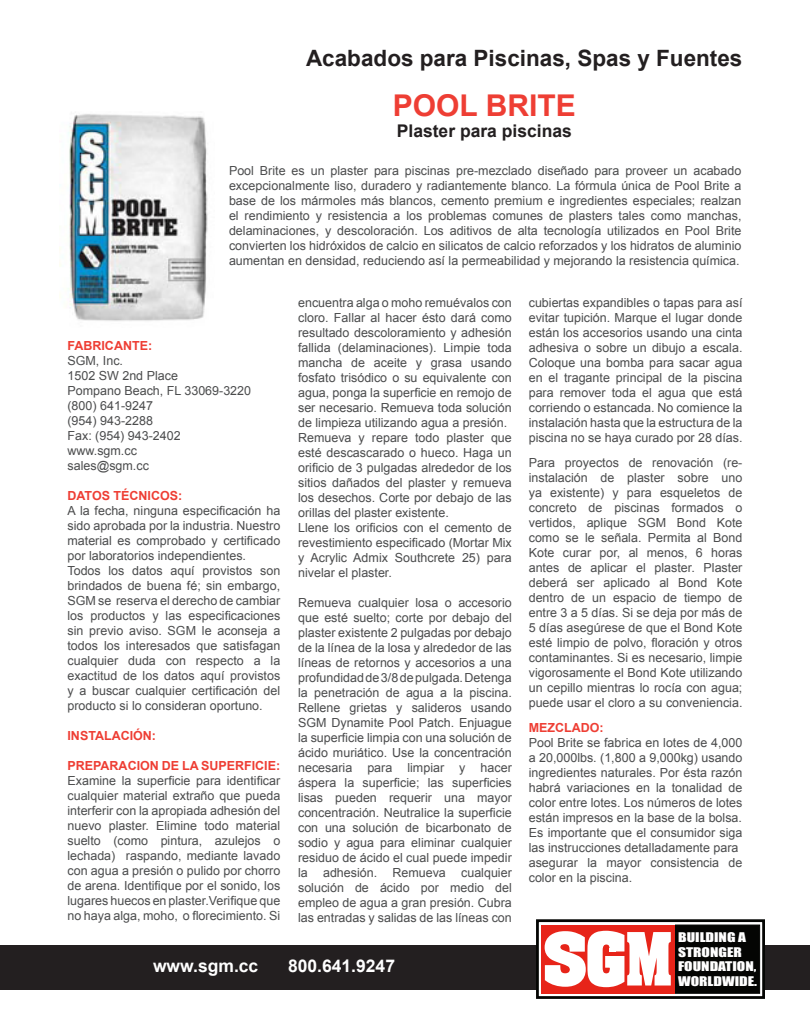
<style>
.page{position:relative;width:810px;height:1035px;background:#fff}
.page>*{position:absolute;margin:0;border:0;box-sizing:border-box;transform-origin:0 0}
.t1{font:700 30px "Arial";color:#ee3e34}
.t2{font:700 22.5px "Arial";color:#231f20}
.t3{font:700 17.5px "Arial";color:#fff}
.t4{font:700 17.5px "Arial";color:#231f20}
.t5{font:12.5px/15px "Arial";color:#4b4c4d;text-align:justify}
.t6{font:700 12.5px "Arial";color:#ee3e34}
.t7{font:12.38px/14.8px "Impact";color:#fff;scale:1.26 1}
</style>
<div class="page">
<div style="left:0;top:945px;width:810px;height:45px;background:#231f20"></div>
<svg style="left:540px;top:924px;width:221px;height:70px"></svg>
<div style="left:536px;top:919px;width:229px;height:80px;border:3px solid #040503"></div>
<div style="left:541px;top:925px;width:134px;height:68px;background:#e72419"></div>
<div style="left:675px;top:925px;width:85px;height:69px;background:#040503;border:1px solid #040503"></div>
<svg style="left:544px;top:930px;width:127px;height:58px"></svg>
<img style="left:59px;top:114px;width:149px;height:207px">
<p class="t2" style="left:306px;top:43px;width:438px">Acabados para Piscinas, Spas y Fuentes</p>
<p class="t1" style="left:393px;top:86px;width:184px">POOL BRITE</p>
<p class="t4" style="left:397px;top:119px;width:177px">Plaster para piscinas</p>
<p class="t5" style="left:229px;top:163px;width:514px">Pool Brite es un plaster para piscinas pre-mezclado diseñado para proveer un acabado excepcionalmente liso, duradero y radiantemente blanco. La fórmula única de Pool Brite a base de los mármoles más blancos, cemento premium e ingredientes especiales; realzan el rendimiento y resistencia a los problemas comunes de plasters tales como manchas, delaminaciones, y descoloración. Los aditivos de alta tecnología utilizados en Pool Brite convierten los hidróxidos de calcio en silicatos de calcio reforzados y los hidratos de aluminio aumentan en densidad, reduciendo así la permeabilidad y mejorando la resistencia química.</p>
<p class="t6" style="left:68px;top:338px;width:86px">FABRICANTE:</p>
<p class="t5" style="left:68px;top:354px;width:57px">SGM, Inc.</p>
<p class="t5" style="left:68px;top:369px;width:112px">1502 SW 2nd Place</p>
<p class="t5" style="left:68px;top:384px;width:185px">Pompano Beach, FL 33069-3220</p>
<p class="t5" style="left:68px;top:399px;width:87px">(800) 641-9247</p>
<p class="t5" style="left:68px;top:414px;width:87px">(954) 943-2288</p>
<p class="t5" style="left:68px;top:429px;width:115px">Fax: (954) 943-2402</p>
<p class="t5" style="left:68px;top:444px;width:71px">www.sgm.cc</p>
<p class="t5" style="left:68px;top:459px;width:83px">sales@sgm.cc</p>
<p class="t6" style="left:68px;top:488px;width:116px">DATOS TÉCNICOS:</p>
<p class="t5" style="left:68px;top:504px;width:214px">A la fecha, ninguna especificación ha sido aprobada por la industria. Nuestro material es comprobado y certificado por laboratorios independientes.</p>
<p class="t5" style="left:68px;top:564px;width:214px">Todos los datos aquí provistos son brindados de buena fé; sin embargo, SGM se reserva el derecho de cambiar los productos y las especificaciones sin previo aviso. SGM le aconseja a todos los interesados que satisfagan cualquier duda con respecto a la exactitud de los datos aquí provistos y a buscar cualquier certificación del producto si lo consideran oportuno.</p>
<p class="t6" style="left:68px;top:728px;width:90px">INSTALACIÓN:</p>
<p class="t6" style="left:68px;top:758px;width:214px">PREPARACION DE LA SUPERFICIE:</p>
<p class="t5" style="left:68px;top:774px;width:214px">Examine la superficie para identificar cualquier material extraño que pueda interferir con la apropiada adhesión del nuevo plaster. Elimine todo material suelto (como pintura, azulejos o lechada) raspando, mediante lavado con agua a presión o pulido por chorro de arena. Identifique por el sonido, los lugares huecos en plaster.Verifique que no haya alga, moho, o florecimiento. Si</p>
<p class="t5" style="left:298px;top:295px;width:215px">encuentra alga o moho remuévalos con cloro. Fallar al hacer ésto dará como resultado descoloramiento y adhesión fallida (delaminaciones). Limpie toda mancha de aceite y grasa usando fosfato trisódico o su equivalente con agua, ponga la superficie en remojo de ser necesario. Remueva toda solución de limpieza utilizando agua a presión.</p>
<p class="t5" style="left:298px;top:430px;width:215px">Remueva y repare todo plaster que esté descascarado o hueco. Haga un orificio de 3 pulgadas alrededor de los sitios dañados del plaster y remueva los desechos. Corte por debajo de las orillas del plaster existente.</p>
<p class="t5" style="left:298px;top:520px;width:215px">Llene los orificios con el cemento de revestimiento especificado (Mortar Mix y Acrylic Admix Southcrete 25) para nivelar el plaster.</p>
<p class="t5" style="left:298px;top:595px;width:215px">Remueva cualquier losa o accesorio que esté suelto; corte por debajo del plaster existente 2 pulgadas por debajo de la línea de la losa y alrededor de las líneas de retornos y accesorios a una profundidad de 3/8 de pulgada. Detenga la penetración de agua a la piscina.<br>Rellene grietas y salideros usando SGM Dynamite Pool Patch. Enjuague la superficie limpia con una solución de ácido muriático. Use la concentración necesaria para limpiar y hacer áspera la superficie; las superficies lisas pueden requerir una mayor concentración. Neutralice la superficie con una solución de bicarbonato de sodio y agua para eliminar cualquier residuo de ácido el cual puede impedir la adhesión. Remueva cualquier solución de ácido por medio del empleo de agua a gran presión. Cubra las entradas y salidas de las líneas con</p>
<p class="t3" style="left:153px;top:954px;width:107px">www.sgm.cc</p>
<p class="t3" style="left:288px;top:954px;width:109px">800.641.9247</p>
<p class="t5" style="left:529px;top:295px;width:215px">cubiertas expandibles o tapas para así evitar tupición. Marque el lugar donde están los accesorios usando una cinta adhesiva o sobre un dibujo a escala.<br>Coloque una bomba para sacar agua en el tragante principal de la piscina para remover toda el agua que está corriendo o estancada. No comience la instalación hasta que la estructura de la piscina no se haya curado por 28 días.</p>
<p class="t5" style="left:529px;top:455px;width:215px">Para proyectos de renovación (re&shy;instalación de plaster sobre uno ya existente) y para esqueletos de concreto de piscinas formados o vertidos, aplique SGM Bond Kote como se le señala. Permita al Bond Kote curar por, al menos, 6 horas antes de aplicar el plaster. Plaster deberá ser aplicado al Bond Kote dentro de un espacio de tiempo de entre 3 a 5 días. Si se deja por más de 5 días asegúrese de que el Bond Kote esté limpio de polvo, floración y otros contaminantes. Si es necesario, limpie vigorosamente el Bond Kote utilizando un cepillo mientras lo rocía con agua; puede usar el cloro a su conveniencia.</p>
<p class="t6" style="left:529px;top:719px;width:76px">MEZCLADO:</p>
<p class="t5" style="left:529px;top:735px;width:215px">Pool Brite se fabrica en lotes de 4,000 a 20,000lbs. (1,800 a 9,000kg) usando ingredientes naturales. Por ésta razón habrá variaciones en la tonalidad de color entre lotes. Los números de lotes están impresos en la base de la bolsa.</p>
<p class="t5" style="left:529px;top:825px;width:215px">Es importante que el consumidor siga las instrucciones detalladamente para</p>
<p class="t5" style="left:529px;top:855px;width:215px">asegurar la mayor consistencia de color en la piscina.</p>
<p class="t7" style="left:678px;top:929px;width:64px">BUILDING A<br>STRONGER<br>FOUNDATION,<br>WORLDWIDE.</p>
</div>
